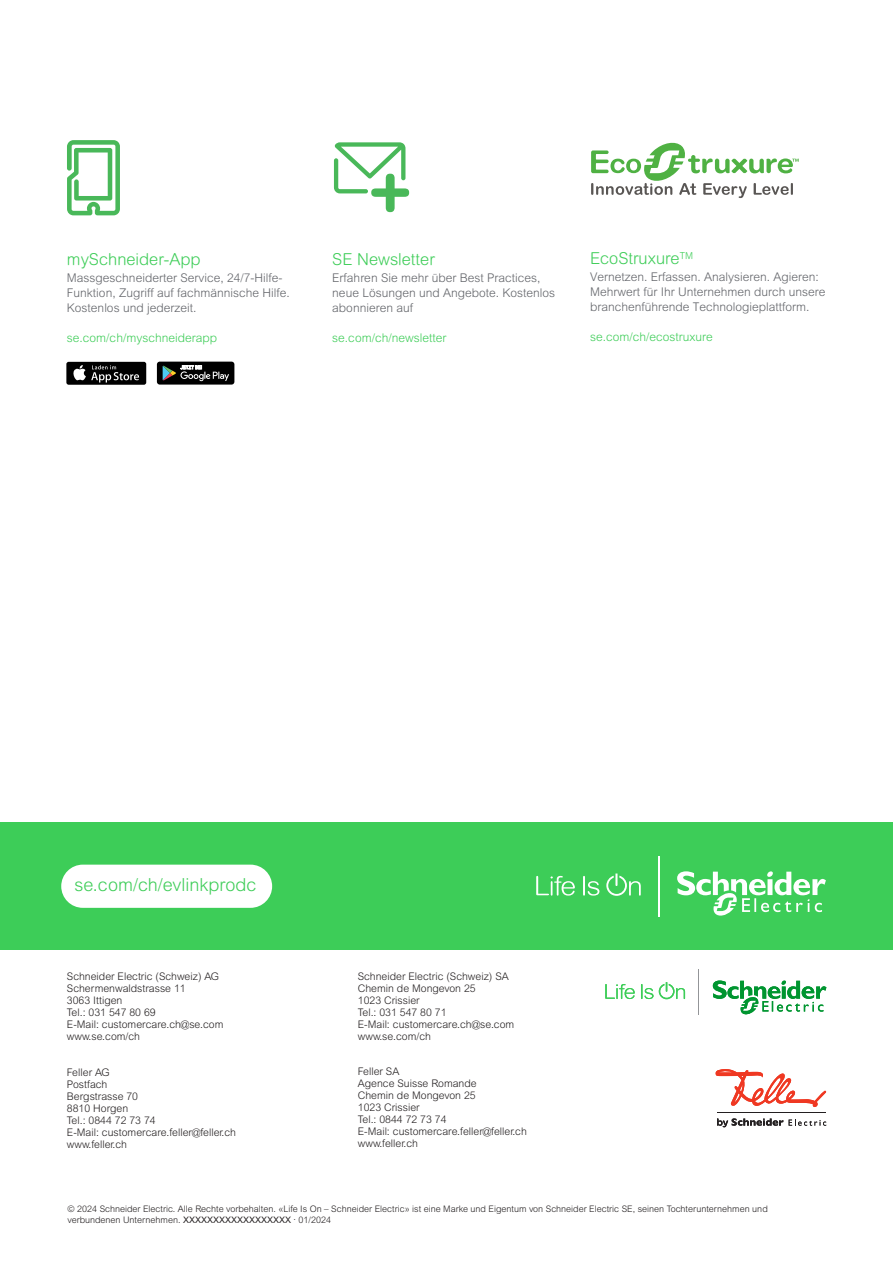
<style>
.page{position:relative;width:893px;height:1263px;background:#fff}
.page>*{position:absolute;margin:0;border:0;box-sizing:border-box;transform-origin:0 0}
.Cover_Capsule{font:300 18px "Arial MT Pro";color:#3ecd58}
.Section_header{font:300 16.5px "Arial Rounded MT Pro";color:#3ecd58}
.Section_header-2{font:300 12px/15px "Arial MT Std";color:#626469}
.Section_header-3{font:300 12px "Arial MT Std";color:#3ecd58}
.t1{font:300 10.5px "Arial MT Std";color:#231f20}
.Source_Text{font:300 9px/10.8px "Arial MT Std";color:#231f20}
.s1{font-weight:400}
</style>
<div class="page">
<svg style="left:334px;top:142px;width:75px;height:70px"></svg>
<svg style="left:67px;top:140px;width:53px;height:75px"></svg>
<svg style="left:591px;top:142px;width:208px;height:56px"></svg>
<svg style="left:605px;top:984px;width:30px;height:15px"></svg>
<svg style="left:641px;top:984px;width:12px;height:15px"></svg>
<svg style="left:659px;top:982px;width:26px;height:17px"></svg>
<hr style="left:699px;top:969px;width:1px;height:46px;background:#939598">
<svg style="left:713px;top:980px;width:113px;height:35px"></svg>
<svg style="left:716px;top:1069px;width:111px;height:38px"></svg>
<svg style="left:717px;top:1118px;width:109px;height:9px"></svg>
<hr style="left:717px;top:1112px;width:109px;height:1px;background:#231f20">
<div style="left:0;top:822px;width:893px;height:128px;background:#3dcd58"></div>
<svg style="left:536px;top:876px;width:39px;height:19px"></svg>
<svg style="left:583px;top:876px;width:16px;height:19px"></svg>
<svg style="left:606px;top:873px;width:35px;height:23px"></svg>
<hr style="left:658px;top:856px;width:1px;height:60px;background:#fff">
<svg style="left:677px;top:871px;width:149px;height:45px"></svg>
<div style="left:66px;top:362px;width:80px;height:23px;background:#000;border-radius:2px"></div>
<svg style="left:73px;top:365px;width:66px;height:17px"></svg>
<div style="left:157px;top:362px;width:77px;height:23px;background:#000;border-radius:3px"></div>
<svg style="left:163px;top:365px;width:66px;height:16px"></svg>
<div style="left:61px;top:865px;width:211px;height:43px;background:#fff;border-radius:22px"></div>
<p class="Section_header" style="left:67px;top:249px;width:135px">mySchneider-App</p>
<p class="Section_header-2" style="left:67px;top:270px;width:224px">Massgeschneiderter Service, 24/7-Hilfe-<br>Funktion, Zugriff auf fachmännische Hilfe.<br>Kostenlos und jederzeit.</p>
<p class="Section_header-3" style="left:67px;top:331px;width:152px">se.com/ch/myschneiderapp</p>
<p class="Section_header" style="left:332px;top:249px;width:104px">SE Newsletter</p>
<p class="Section_header-2" style="left:332px;top:270px;width:224px">Erfahren Sie mehr über Best Practices, neue Lösungen und Angebote. Kostenlos abonnieren auf</p>
<p class="Section_header-3" style="left:332px;top:331px;width:116px">se.com/ch/newsletter</p>
<p class="Section_header" style="left:590px;top:249px;width:105px">EcoStruxure<sup>TM</sup></p>
<p class="Section_header-2" style="left:590px;top:269px;width:237px">Vernetzen. Erfassen. Analysieren. Agieren:<br>Mehrwert für Ihr Unternehmen durch unsere branchenführende Technologieplattform.</p>
<p class="Section_header-3" style="left:590px;top:330px;width:124px">se.com/ch/ecostruxure</p>
<p class="Cover_Capsule" style="left:74px;top:874px;width:183px">se.com/ch/evlinkprodc</p>
<p class="Cover_Capsule" style="left:83px;top:874px;width:135px">se.com/ch/evlink</p>
<p class="t1" style="left:67px;top:970px;width:154px">Schneider Electric (Schweiz) AG</p>
<p class="t1" style="left:67px;top:982px;width:120px">Schermenwaldstrasse 11</p>
<p class="t1" style="left:67px;top:994px;width:57px">3063 Ittigen</p>
<p class="t1" style="left:67px;top:1006px;width:90px">Tel.: 031 547 80 69</p>
<p class="t1" style="left:67px;top:1018px;width:158px">E-Mail: customercare.ch@se.com</p>
<p class="t1" style="left:67px;top:1030px;width:75px">www.se.com/ch</p>
<p class="t1" style="left:67px;top:1066px;width:44px">Feller AG</p>
<p class="t1" style="left:67px;top:1078px;width:42px">Postfach</p>
<p class="t1" style="left:67px;top:1090px;width:73px">Bergstrasse 70</p>
<p class="t1" style="left:67px;top:1102px;width:63px">8810 Horgen</p>
<p class="t1" style="left:67px;top:1114px;width:90px">Tel.: 0844 72 73 74</p>
<p class="t1" style="left:67px;top:1126px;width:171px">E-Mail: customercare.feller@feller.ch</p>
<p class="t1" style="left:67px;top:1138px;width:62px">www.feller.ch</p>
<p class="t1" style="left:358px;top:971px;width:152px">Schneider Electric (Schweiz) SA</p>
<p class="t1" style="left:358px;top:983px;width:119px">Chemin de Mongevon 25</p>
<p class="t1" style="left:358px;top:995px;width:63px">1023 Crissier</p>
<p class="t1" style="left:358px;top:1007px;width:90px">Tel.: 031 547 80 71</p>
<p class="t1" style="left:358px;top:1019px;width:158px">E-Mail: customercare.ch@se.com</p>
<p class="t1" style="left:358px;top:1031px;width:75px">www.se.com/ch</p>
<p class="t1" style="left:358px;top:1066px;width:43px">Feller SA</p>
<p class="t1" style="left:358px;top:1078px;width:120px">Agence Suisse Romande</p>
<p class="t1" style="left:358px;top:1090px;width:119px">Chemin de Mongevon 25</p>
<p class="t1" style="left:358px;top:1102px;width:63px">1023 Crissier</p>
<p class="t1" style="left:358px;top:1114px;width:90px">Tel.: 0844 72 73 74</p>
<p class="t1" style="left:358px;top:1126px;width:171px">E-Mail: customercare.feller@feller.ch</p>
<p class="t1" style="left:358px;top:1138px;width:62px">www.feller.ch</p>
<p class="Source_Text" style="left:68px;top:1203px;width:702px">© 2024 Schneider Electric. Alle Rechte vorbehalten. «Life Is On – Schneider Electric» ist eine Marke und Eigentum von Schneider Electric SE, seinen Tochterunternehmen und verbundenen Unternehmen. <span class="s1">XXXXXXXXXXXXXXXXXX</span> . 01/2024</p>
</div>
